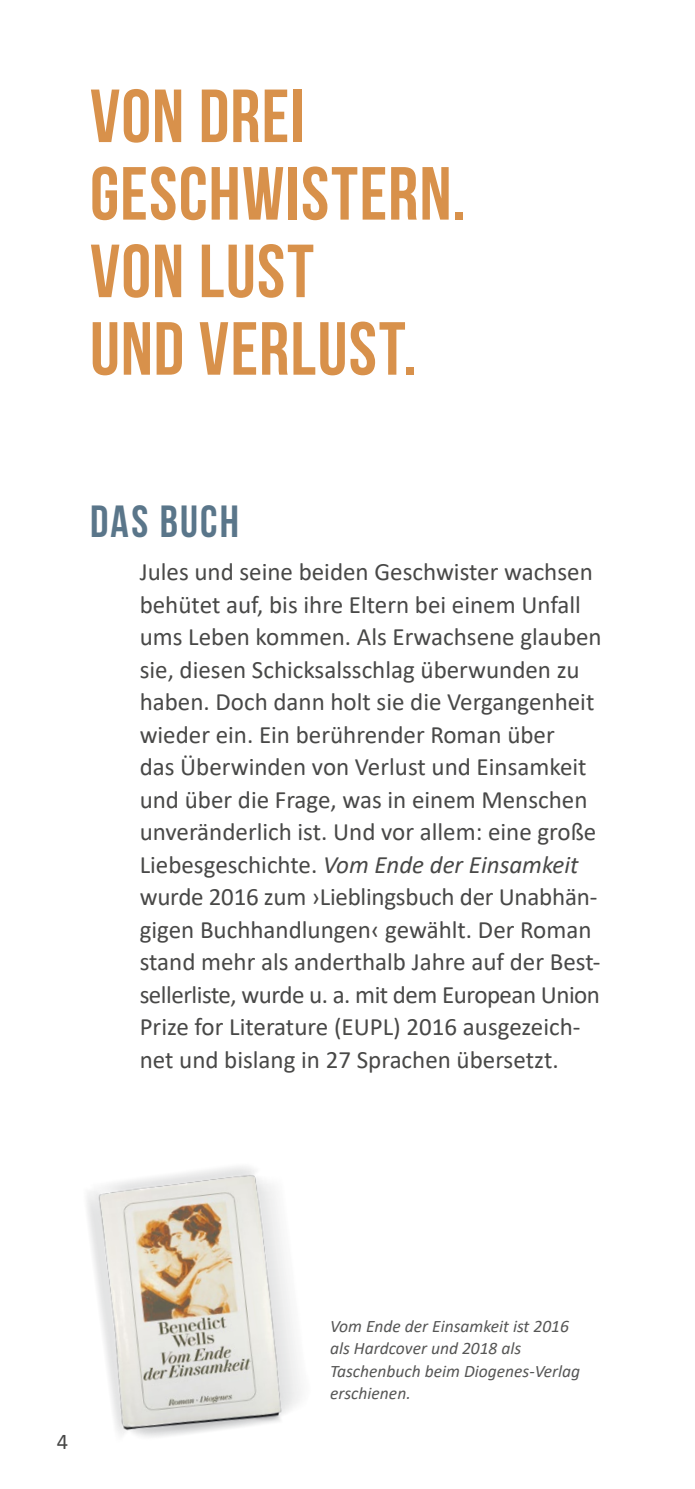
<style>
.page{position:relative;width:695px;height:1489px;background:#fff}
.page>*{position:absolute;margin:0;border:0;box-sizing:border-box;transform-origin:0 0}
.t1{font:700 75px/77.5px "Bebas Neue";letter-spacing:.015em;color:#d8914b}
.Zwischenüberschrift{font:700 45px "Bebas Neue";letter-spacing:.05em;color:#5a768a}
.Fließtext{font:25px/32.5px "Calibri";color:#484847}
.Fließtext-2{font:22.5px "Calibri";color:#484847}
.Fließtext-3{font:italic 17.5px/22.5px "Calibri";color:#565655}
.s1{font-style:italic}
</style>
<div class="page">
<img style="left:87px;top:1166px;width:214px;height:271px">
<p class="t1" style="left:90px;top:76px;width:377px">VON DREI<br>GESCHWISTERN.<br>VON LUST<br>UND VERLUST.</p>
<p class="Zwischenüberschrift" style="left:90px;top:496px;width:150px">DAS BUCH</p>
<p class="Fließtext" style="left:140px;top:555px;width:463px">Jules und seine beiden Geschwister wachsen behütet auf, bis ihre Eltern bei einem Unfall ums Leben kommen. Als Erwachsene glauben sie, diesen Schicksalsschlag überwunden zu haben. Doch dann holt sie die Vergangenheit wieder ein. Ein berührender Roman über<br>das Überwinden von Verlust und Einsamkeit und über die Frage, was in einem Menschen unveränderlich ist. Und vor allem: eine große Liebesgeschichte. <span class="s1">Vom Ende der Einsamkeit </span>wurde 2016 zum ›Lieblingsbuch der Unabhän&shy;gigen Buchhandlungen‹ gewählt. Der Roman stand mehr als anderthalb Jahre auf der Best&shy;sellerliste, wurde u. a. mit dem European Union Prize for Literature (EUPL) 2016 ausgezeich&shy;net und bislang in 27 Sprachen übersetzt.</p>
<p class="Fließtext-2" style="left:57px;top:1425px;width:13px">4</p>
<p class="Fließtext-3" style="left:330px;top:1313px;width:251px">Vom Ende der Einsamkeit ist 2016 als Hardcover und 2018 als<br>Taschenbuch beim Diogenes-Verlag erschienen.</p>
</div>
